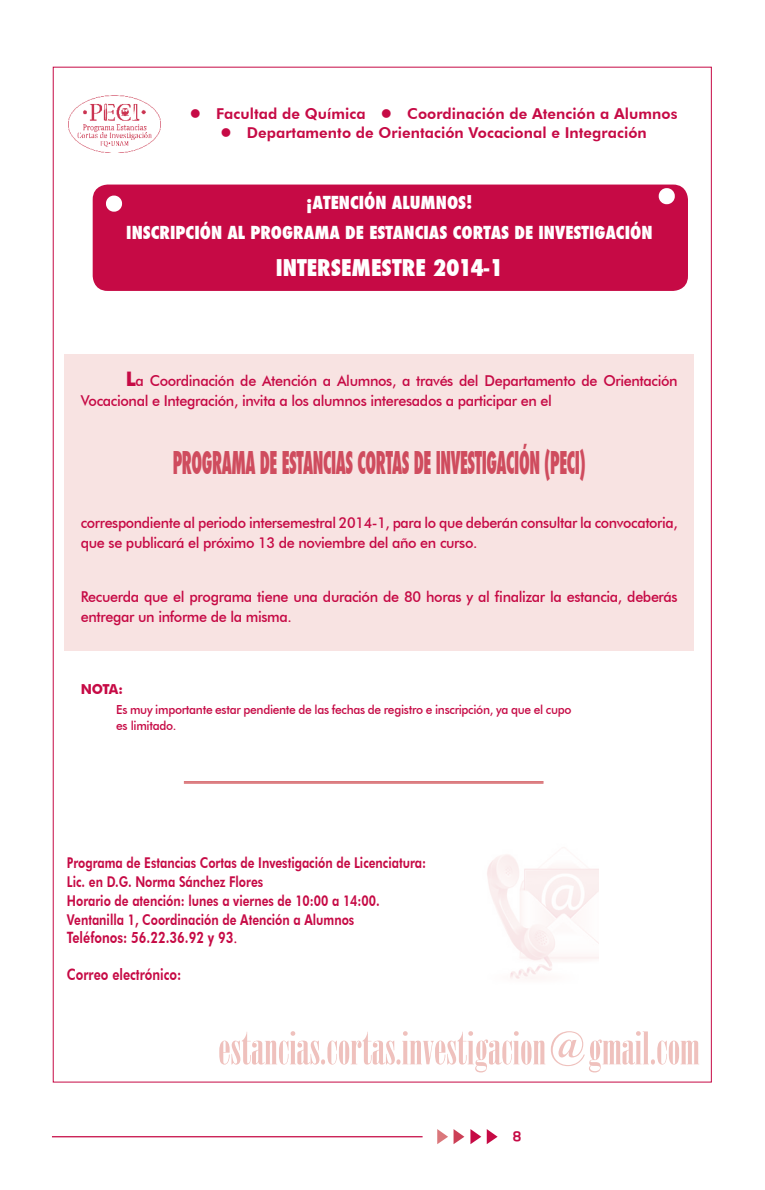
<style>
.page{position:relative;width:765px;height:1190px;background:#fff}
.page>*{position:absolute;margin:0;border:0;box-sizing:border-box;transform-origin:0 0}
.t1{font:800 condensed 30.62px "Futura";letter-spacing:-.025em;color:#cf4c5e;scale:.55 1}
.t2{font:800 condensed 22.5px "Futura";color:#fff}
.t3{font:800 condensed 17.5px "Futura";color:#fff}
.t4{font:800 15.62px "Futura BT";color:#c60a45;scale:.8 1}
.t5{font:500 15px/20px "Futura BT";letter-spacing:-.025em;color:#c60a45;scale:.96 1}
.t6{font:500 15px/20px "Futura BT";letter-spacing:-.025em;color:#c60a45;scale:.95 1}
.t7{font:800 15px "Futura BT";letter-spacing:.005em;color:#c60a45}
.t8{font:700 15px "Teen";color:#c60a45}
.t9{font:800 14.88px "Futura BT";color:#c60a45;scale:.8 1}
.t10{font:700 13.75px "Futura BT";color:#c60a45;scale:.96 1}
.t11{font:500 12.5px/16.2px "Futura BT";letter-spacing:-.025em;color:#c60a45;scale:.96 1}
.s1{font-weight:700;font-size:20px}
.s2{font-family:"Futura";font-weight:500;font-size:13.12px}
</style>
<div class="page">
<hr style="left:52px;top:1135px;width:371px;height:2px;background:#c60a45">
<svg style="left:487px;top:1129px;width:11px;height:14px"></svg>
<svg style="left:470px;top:1129px;width:11px;height:14px"></svg>
<svg style="left:454px;top:1129px;width:10px;height:14px"></svg>
<svg style="left:437px;top:1129px;width:11px;height:14px"></svg>
<div style="left:65px;top:354px;width:629px;height:296px;background:#f8e3e2"></div>
<div style="left:93px;top:184px;width:595px;height:107px;background:#c60a45;border-radius:15px"></div>
<hr style="left:184px;top:781px;width:360px;height:1px;background:#da777b">
<hr style="left:184px;top:782px;width:360px;height:1px;background:#da777b">
<img style="left:487px;top:854px;width:111px;height:125px">
<svg style="left:219px;top:1031px;width:480px;height:41px"></svg>
<img style="left:69px;top:95px;width:91px;height:58px">
<svg style="left:106px;top:195px;width:16px;height:17px"></svg>
<svg style="left:659px;top:188px;width:16px;height:16px"></svg>
<p class="t7" style="left:190px;top:105px;width:489px">● Facultad de Química ● Coordinación de Atención a Alumnos</p>
<p class="t7" style="left:221px;top:123px;width:428px">● Departamento de Orientación Vocacional e Integración</p>
<p class="t3" style="left:306px;top:190px;width:168px">¡ATENCIÓN ALUMNOS!</p>
<p class="t3" style="left:126px;top:220px;width:528px">INSCRIPCIÓN AL PROGRAMA DE ESTANCIAS CORTAS DE INVESTIGACIÓN</p>
<p class="t2" style="left:276px;top:252px;width:229px">INTERSEMESTRE 2014-1</p>
<p class="t5" style="left:81px;top:371px;width:623px;text-indent:45px"><span class="s1">L</span>a Coordinación de Atención a Alumnos, a través del Departamento de Orientación<br>Vocacional e Integración, invita a los alumnos interesados a participar en el</p>
<p class="t1" style="left:173px;top:441px;width:753px">PROGRAMA DE ESTANCIAS CORTAS DE INVESTIGACIÓN (PECI)</p>
<p class="t6" style="left:81px;top:512px;width:630px">correspondiente al periodo intersemestral 2014-1, para lo que deberán consultar la convocatoria, que se publicará el próximo 13 de noviembre del año en curso.</p>
<p class="t5" style="left:81px;top:586px;width:623px">Recuerda que el programa tiene una duración de 80 horas y al finalizar la estancia, deberás entregar un informe de la misma.</p>
<p class="t10" style="left:81px;top:681px;width:45px">NOTA:</p>
<p class="t11" style="left:116px;top:701px;width:476px">Es muy importante estar pendiente de las fechas de registro e inscripción, ya que el cupo es limitado.</p>
<p class="t9" style="left:67px;top:853px;width:450px">Programa de Estancias Cortas de Investigación de Licenciatura:</p>
<p class="t9" style="left:67px;top:872px;width:247px">Lic. en D.G. Norma Sánchez Flores</p>
<p class="t9" style="left:67px;top:891px;width:393px">Horario de atención: lunes a viernes de 10:00 a 14:00.</p>
<p class="t9" style="left:67px;top:910px;width:361px">Ventanilla 1, Coordinación de Atención a Alumnos</p>
<p class="t4" style="left:67px;top:928px;width:215px">Teléfonos: 56.22.36.92 y 93<span class="s2">.</span></p>
<p class="t4" style="left:67px;top:964px;width:144px">Correo electrónico:</p>
<p class="t8" style="left:513px;top:1127px;width:10px">8</p>
</div>
